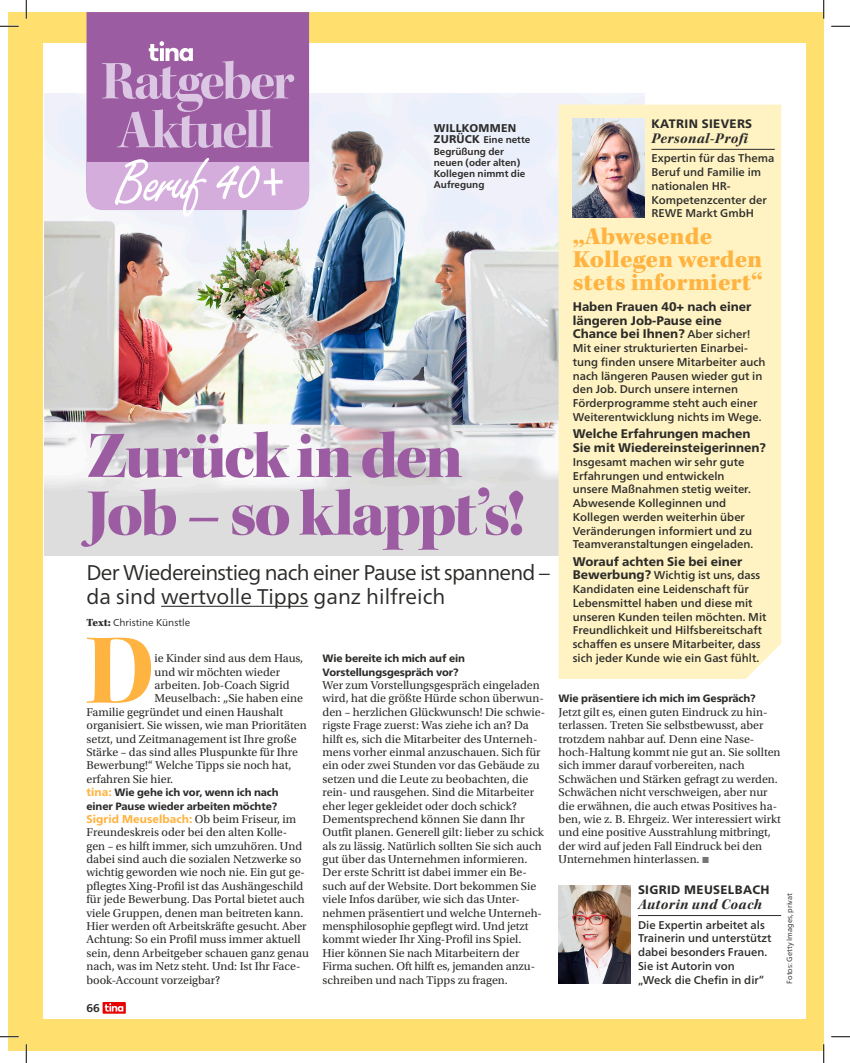
<style>
.page{position:relative;width:850px;height:1063px;background:#fff}
.page>*{position:absolute;margin:0;border:0;box-sizing:border-box;transform-origin:0 0}
.LT_Utopia_Ini_4Zeile{font:100.88px "Kepler Std Bold Disp";color:#ffb340}
.t1{font:67.12px/57.6px "Kepler Std Black Disp";letter-spacing:-.035em;color:#9c5ca2}
.t2{font:65.25px "Freestyle Script Std";color:#fff}
.t3{font:55px "Kepler Std Bold Disp";letter-spacing:-.035em;color:#dbc7e3}
.Textbox_Head_Kepler{font:900 25px/23.1px "Kepler Std";color:#ffb340}
.Vorspann_Frut_book{font:21.25px/23.8px "Frutiger Neue LT Pro";letter-spacing:-.035em;color:#2c2b29}
.Experte__Arzt_Kepler{font:15px "Kepler Std Bold It Subh";letter-spacing:.03em;color:#2c2b29}
.Interview_Kasten{font:800 12.5px/13.8px "Frutiger Neue LT Pro";color:#2c2b29}
.Experte__Arzt_Kepler-2{font:800 12.25px "Frutiger Neue LT Pro";letter-spacing:.03em;color:#2c2b29}
.LT_Utopia_o_EZ_03{font:12px/13.4px "Utopia Std";color:#2c2b29}
.LT_Utopia_Ini_4Zeile-2{font:12px "Utopia Std";color:#2c2b29}
.Interview_Kasten-2{font:500 11.25px/13.8px "Frutiger Neue LT Pro";color:#2c2b29}
.Textbox_Frut_med_9_1{font:500 11.25px/13.8px "Frutiger Neue LT Pro";color:#2c2b29}
.LT_Utopia_o_EZ_03-2{font:800 11.25px "Frutiger Neue LT Pro";letter-spacing:.005em;color:#ffb340}
.BU_Frut_7_8_9_bold{font:800 11.25px "Frutiger Neue LT Pro";letter-spacing:.02em;color:#2c2b29}
.t4{font:700 11.25px "Frutiger Neue LT Pro";color:#2c2b29}
.Interview_Frage{font:800 10.62px/13.4px "Frutiger Neue LT Pro";letter-spacing:-.01em;color:#2c2b29}
.Credit___Foto___Auto{font:10px "Frutiger Neue LT Pro";color:#2c2b29}
.BU_Frut_7_8_9_bold-2{font:700 9.75px/11.2px "Frutiger Neue LT Pro";color:#2c2b29}
.Credit{font:7.5px "Frutiger Neue LT Pro";color:#2c2b29}
.s1{font-weight:800;font-size:11.25px}
.s2{font-family:"Kepler Std";font-weight:900;font-size:11.25px}
.s3{font-size:11.25px;color:#ffb340}
.s4{font-family:"Utopia Std";font-weight:400;font-size:12px;color:#2c2b29}
.s5{font-weight:500;font-size:11.25px}
.s6{font-weight:800;font-size:12.5px}
.s7{color:#767574}
</style>
<div class="page">
<div style="left:9px;top:12px;width:814px;height:1038px;background:#ffe06f"></div>
<div style="left:44px;top:44px;width:762px;height:974px;background:#fff"></div>
<img style="left:44px;top:94px;width:600px;height:461px">
<svg style="left:103px;top:1001px;width:23px;height:12px"></svg>
<svg style="left:105px;top:1003px;width:18px;height:8px"></svg>
<div style="left:86px;top:12px;width:223px;height:150px;background:#9c5ca2"></div>
<div style="left:86px;top:162px;width:223px;height:48px;background:#d4addd"></div>
<svg style="left:149px;top:41px;width:44px;height:20px"></svg>
<hr style="left:161px;top:605px;width:147px;height:1px;background:#2c2b29">
<div style="left:558px;top:105px;width:223px;height:574px;background:#fff3c3"></div>
<hr style="left:651px;top:149px;width:124px;height:1px;background:#2c2b29">
<img style="left:572px;top:119px;width:72px;height:98px">
<hr style="left:638px;top:915px;width:143px;height:1px;background:#2c2b29">
<img style="left:558px;top:885px;width:73px;height:98px">
<svg style="left:0;top:25px;width:19px;height:2px"></svg>
<svg style="left:831px;top:25px;width:19px;height:2px"></svg>
<svg style="left:0;top:1035px;width:19px;height:2px"></svg>
<svg style="left:831px;top:1036px;width:19px;height:1px"></svg>
<svg style="left:25px;top:0;width:2px;height:19px"></svg>
<svg style="left:25px;top:1044px;width:2px;height:18px"></svg>
<svg style="left:823px;top:0;width:1px;height:19px"></svg>
<svg style="left:823px;top:1044px;width:1px;height:18px"></svg>
<p class="t3" style="left:101px;top:50px;width:194px">Ratgeber</p>
<p class="t3" style="left:119px;top:98px;width:157px">Aktuell</p>
<p class="t2" style="left:113px;top:148px;width:170px;rotate:-2deg">Beruf 40+</p>
<p class="BU_Frut_7_8_9_bold" style="left:434px;top:121px;width:84px">WILLKOMMEN</p>
<p class="BU_Frut_7_8_9_bold-2" style="left:434px;top:134px;width:98px"><span class="s1">ZURÜCK</span> Eine nette<br>Begrüßung der neuen (oder alten)<br>Kollegen nimmt die<br>Aufregung</p>
<p class="t1" style="left:86px;top:428px;width:440px">Zurück in den<br>Job – so klappt’s!</p>
<p class="Vorspann_Frut_book" style="left:86px;top:561px;width:465px">Der Wiedereinstieg nach einer Pause ist spannend – da sind wertvolle Tipps ganz hilfreich</p>
<p class="Credit___Foto___Auto" style="left:86px;top:616px;width:105px"><span class="s2">Text:</span> Christine Künstle</p>
<p class="LT_Utopia_Ini_4Zeile" style="left:86px;top:613px;width:70px">D</p>
<p class="LT_Utopia_Ini_4Zeile-2" style="left:154px;top:652px;width:150px">ie Kinder sind aus dem Haus,</p>
<p class="LT_Utopia_Ini_4Zeile-2" style="left:154px;top:665px;width:127px">und wir möchten wieder</p>
<p class="LT_Utopia_Ini_4Zeile-2" style="left:154px;top:678px;width:136px">arbeiten. Job-Coach Sigrid</p>
<p class="LT_Utopia_Ini_4Zeile-2" style="left:154px;top:692px;width:150px">Meuselbach: „Sie haben eine</p>
<p class="LT_Utopia_Ini_4Zeile-2" style="left:86px;top:705px;width:198px">Familie gegründet und einen Haushalt</p>
<p class="LT_Utopia_Ini_4Zeile-2" style="left:86px;top:718px;width:222px">organisiert. Sie wissen, wie man Prioritäten</p>
<p class="LT_Utopia_Ini_4Zeile-2" style="left:86px;top:732px;width:212px">setzt, und Zeitmanagement ist Ihre große</p>
<p class="LT_Utopia_Ini_4Zeile-2" style="left:86px;top:745px;width:213px">Stärke – das sind alles Pluspunkte für Ihre</p>
<p class="LT_Utopia_Ini_4Zeile-2" style="left:86px;top:759px;width:206px">Bewerbung!“ Welche Tipps sie noch hat,</p>
<p class="LT_Utopia_Ini_4Zeile-2" style="left:86px;top:772px;width:88px">erfahren Sie hier.</p>
<p class="Interview_Frage" style="left:86px;top:785px;width:194px"><span class="s3">tina:</span> Wie gehe ich vor, wenn ich nach einer Pause wieder arbeiten möchte?</p>
<p class="LT_Utopia_o_EZ_03-2" style="left:86px;top:812px;width:211px">Sigrid Meuselbach: <span class="s4">Ob beim Friseur, im</span></p>
<p class="LT_Utopia_o_EZ_03" style="left:86px;top:825px;width:224px">Freundeskreis oder bei den alten Kolle&shy;gen – es hilft immer, sich umzuhören. Und dabei sind auch die sozialen Netzwerke so wichtig geworden wie noch nie. Ein gut ge&shy;pflegtes Xing-Profil ist das Aushängeschild für jede Bewerbung. Das Portal bietet auch viele Gruppen, denen man beitreten kann.<br>Hier werden oft Arbeitskräfte gesucht. Aber Achtung: So ein Profil muss immer aktuell sein, denn Arbeitgeber schauen ganz genau nach, was im Netz steht. Und: Ist Ihr Face&shy;book-Account vorzeigbar?</p>
<p class="Interview_Frage" style="left:322px;top:651px;width:144px">Wie bereite ich mich auf ein<br>Vorstellungsgespräch vor?</p>
<p class="LT_Utopia_o_EZ_03" style="left:322px;top:678px;width:224px">Wer zum Vorstellungsgespräch eingeladen wird, hat die größte Hürde schon überwun&shy;den – herzlichen Glückwunsch! Die schwie&shy;rigste Frage zuerst: Was ziehe ich an? Da hilft es, sich die Mitarbeiter des Unterneh&shy;mens vorher einmal anzuschauen. Sich für ein oder zwei Stunden vor das Gebäude zu setzen und die Leute zu beobachten, die rein- und rausgehen. Sind die Mitarbeiter eher leger gekleidet oder doch schick?<br>Dementsprechend können Sie dann Ihr Outfit planen. Generell gilt: lieber zu schick als zu lässig. Natürlich sollten Sie sich auch gut über das Unternehmen informieren.<br>Der erste Schritt ist dabei immer ein Be&shy;such auf der Website. Dort bekommen Sie viele Infos darüber, wie sich das Unter&shy;nehmen präsentiert und welche Unterneh&shy;mensphilosophie gepflegt wird. Und jetzt kommt wieder Ihr Xing-Profil ins Spiel.<br>Hier können Sie nach Mitarbeitern der Firma suchen. Oft hilft es, jemanden anzu&shy;schreiben und nach Tipps zu fragen.</p>
<p class="t4" style="left:86px;top:1001px;width:15px">66</p>
<p class="Experte__Arzt_Kepler-2" style="left:651px;top:117px;width:102px">KATRIN SIEVERS</p>
<p class="Experte__Arzt_Kepler" style="left:651px;top:130px;width:98px">Personal-Profi</p>
<p class="Textbox_Frut_med_9_1" style="left:651px;top:151px;width:124px">Expertin für das Thema<br>Beruf und Familie im nationalen HR-<br>Kompetenzcenter der<br>REWE Markt GmbH</p>
<p class="Textbox_Head_Kepler" style="left:573px;top:225px;width:191px">„Abwesende<br>Kollegen werden stets informiert“</p>
<p class="Interview_Kasten" style="left:573px;top:299px;width:180px">Haben Frauen 40+ nach einer längeren Job-Pause eine<br>Chance bei Ihnen? <span class="s5">Aber sicher!</span></p>
<p class="Interview_Kasten-2" style="left:573px;top:341px;width:194px">Mit einer strukturierten Einarbei&shy;tung finden unsere Mitarbeiter auch nach längeren Pausen wieder gut in den Job. Durch unsere internen Förderprogramme steht auch einer Weiterentwicklung nichts im Wege.</p>
<p class="Interview_Kasten" style="left:573px;top:427px;width:195px">Welche Erfahrungen machen<br>Sie mit Wiedereinsteigerinnen?</p>
<p class="Interview_Kasten-2" style="left:573px;top:455px;width:182px">Insgesamt machen wir sehr gute<br>Erfahrungen und entwickeln unsere Maßnahmen stetig weiter.<br>Abwesende Kolleginnen und<br>Kollegen werden weiterhin über<br>Veränderungen informiert und zu<br>Teamveranstaltungen eingeladen.</p>
<p class="Interview_Kasten" style="left:573px;top:554px;width:171px">Worauf achten Sie bei einer</p>
<p class="Interview_Kasten-2" style="left:573px;top:568px;width:195px"><span class="s6">Bewerbung?</span> Wichtig ist uns, dass Kandidaten eine Leidenschaft für Lebensmittel haben und diese mit unseren Kunden teilen möchten. Mit Freundlichkeit und Hilfsbereitschaft schaffen es unsere Mitarbeiter, dass sich jeder Kunde wie ein Gast fühlt.</p>
<p class="Interview_Frage" style="left:558px;top:692px;width:199px">Wie präsentiere ich mich im Gespräch?</p>
<p class="LT_Utopia_o_EZ_03" style="left:558px;top:705px;width:224px">Jetzt gilt es, einen guten Eindruck zu hin&shy;terlassen. Treten Sie selbstbewusst, aber trotzdem nahbar auf. Denn eine Nase&shy;hoch-Haltung kommt nie gut an. Sie sollten sich immer darauf vorbereiten, nach Schwächen und Stärken gefragt zu werden.<br>Schwächen nicht verschweigen, aber nur die erwähnen, die auch etwas Positives ha&shy;ben, wie z. B. Ehrgeiz. Wer interessiert wirkt und eine positive Ausstrahlung mitbringt, der wird auf jeden Fall Eindruck bei den Unternehmen hinterlassen. <span class="s7">■</span></p>
<p class="Experte__Arzt_Kepler-2" style="left:638px;top:882px;width:133px">SIGRID MEUSELBACH</p>
<p class="Experte__Arzt_Kepler" style="left:638px;top:896px;width:126px">Autorin und Coach</p>
<p class="Textbox_Frut_med_9_1" style="left:638px;top:917px;width:135px">Die Expertin arbeitet als<br>Trainerin und unterstützt dabei besonders Frauen.<br>Sie ist Autorin von „Weck die Chefin in dir“</p>
<p class="Credit" style="left:785px;top:983px;width:92px;rotate:-90deg">Fotos: Getty Images, privat</p>
</div>
